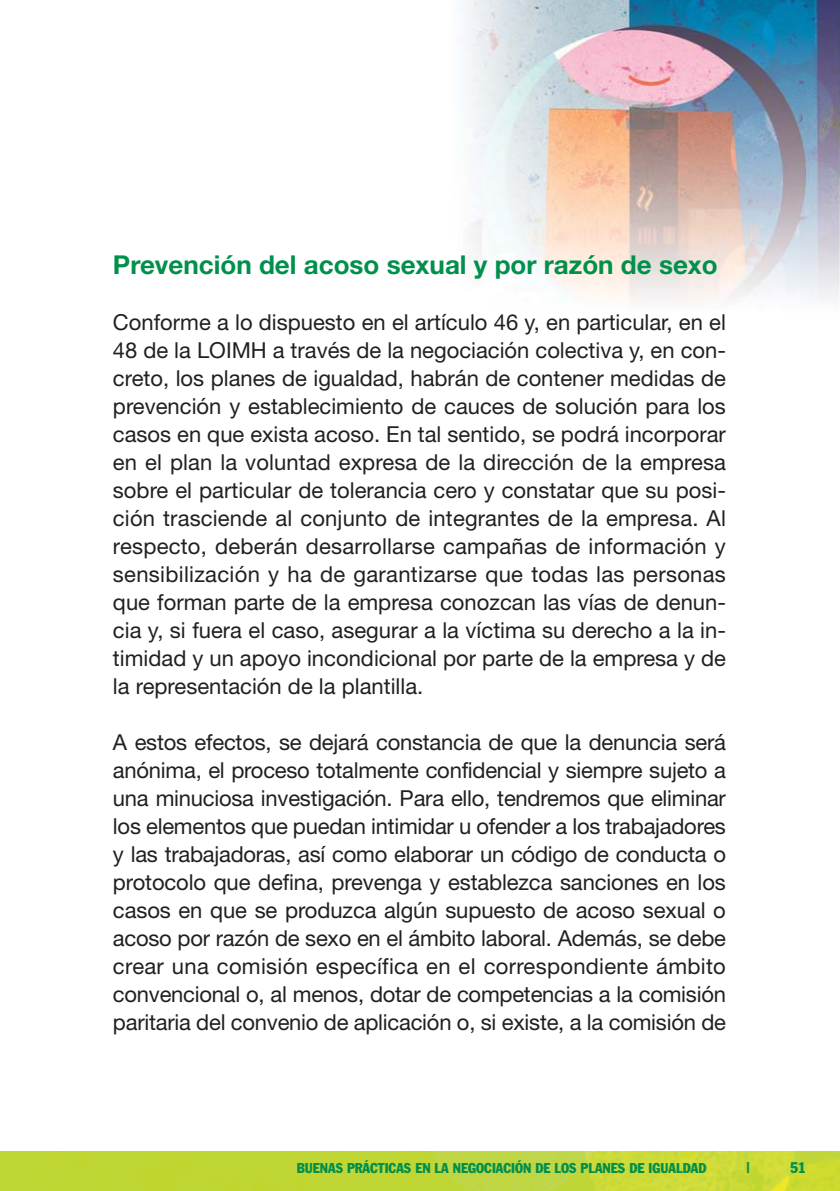
<style>
.page{position:relative;width:840px;height:1191px;background:#fff}
.page>*{position:absolute;margin:0;border:0;box-sizing:border-box;transform-origin:0 0}
.t1{font:700 26px "Helvetica Neue";color:#00904c}
.t2{font:22px/28px "Helvetica Neue";letter-spacing:-.01em;color:#231f20;text-align:justify}
.t3{font:condensed 15.2px "Franklin Gothic";color:#00904c}
.t4{font:condensed 14px "Franklin Gothic";color:#00904c}
</style>
<div class="page">
<img style="left:462px;top:0;width:377px;height:305px">
<img style="left:0;top:1151px;width:839px;height:40px">
<p class="t1" style="left:113px;top:255px;width:606px">Prevención del acoso sexual y por razón de sexo</p>
<p class="t2" style="left:113px;top:310px;width:614px">Conforme a lo dispuesto en el artículo 46 y, en particular, en el 48 de la LOIMH a través de la negociación colectiva y, en con&shy;creto, los planes de igualdad, habrán de contener medidas de prevención y establecimiento de cauces de solución para los casos en que exista acoso. En tal sentido, se podrá incorporar en el plan la voluntad expresa de la dirección de la empresa sobre el particular de tolerancia cero y constatar que su posi&shy;ción trasciende al conjunto de integrantes de la empresa. Al respecto, deberán desarrollarse campañas de información y sensibilización y ha de garantizarse que todas las personas que forman parte de la empresa conozcan las vías de denun&shy;cia y, si fuera el caso, asegurar a la víctima su derecho a la in&shy;timidad y un apoyo incondicional por parte de la empresa y de la representación de la plantilla.</p>
<p class="t2" style="left:113px;top:730px;width:614px">A estos efectos, se dejará constancia de que la denuncia será anónima, el proceso totalmente confidencial y siempre sujeto a una minuciosa investigación. Para ello, tendremos que eliminar los elementos que puedan intimidar u ofender a los trabajadores y las trabajadoras, así como elaborar un código de conducta o protocolo que defina, prevenga y establezca sanciones en los casos en que se produzca algún supuesto de acoso sexual o acoso por razón de sexo en el ámbito laboral. Además, se debe crear una comisión específica en el correspondiente ámbito convencional o, al menos, dotar de competencias a la comisión paritaria del convenio de aplicación o, si existe, a la comisión de</p>
<p class="t4" style="left:296px;top:1163px;width:411px">BUENAS PRÁCTICAS EN LA NEGOCIACIÓN DE LOS PLANES DE IGUALDAD</p>
<p class="t3" style="left:746px;top:1162px;width:5px">|</p>
<p class="t3" style="left:789px;top:1162px;width:17px">51</p>
</div>
